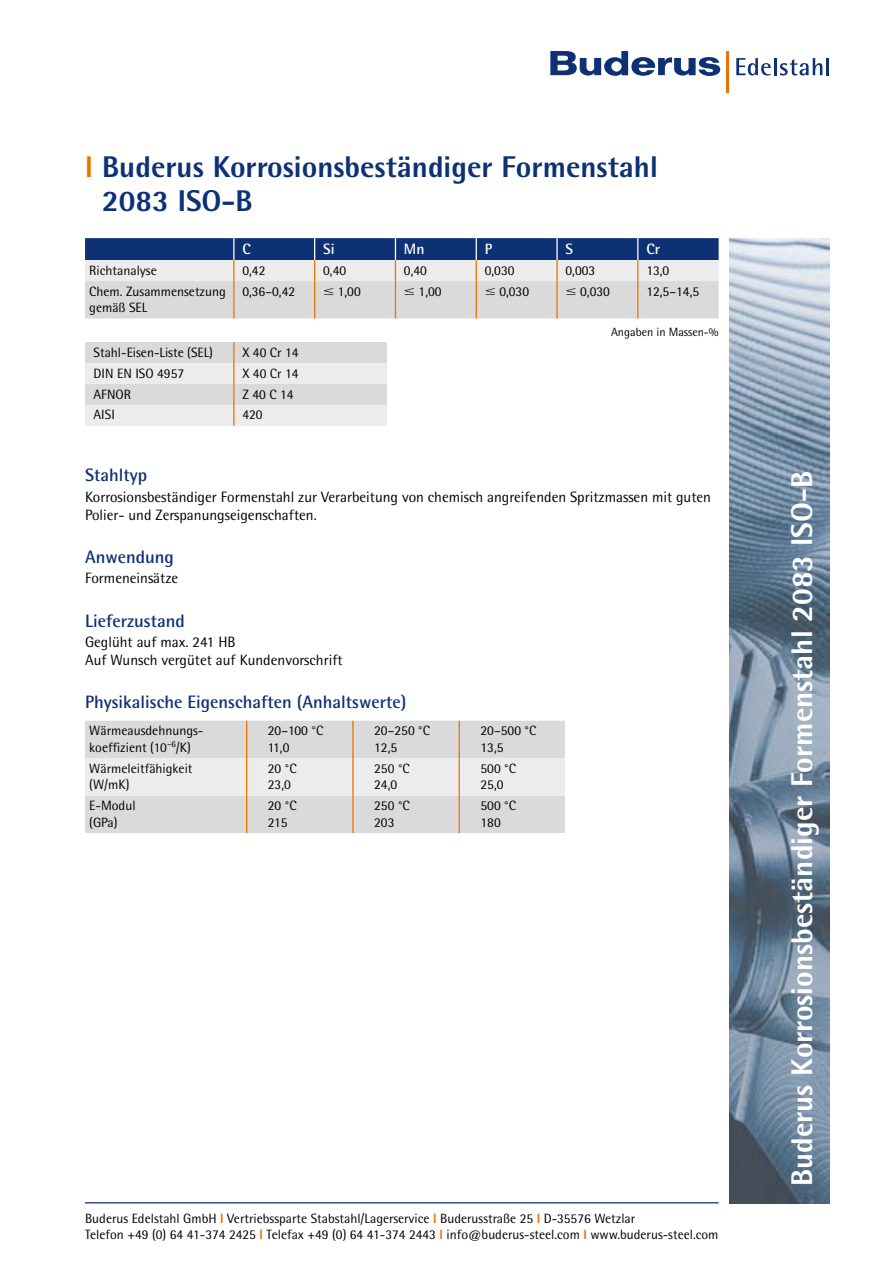
<style>
.page{position:relative;width:893px;height:1263px;background:#fff}
.page>*{position:absolute;margin:0;border:0;box-sizing:border-box;transform-origin:0 0}
.t1{font:800 30px/34px "Rotis Semi Sans";color:#0d3174}
.t2{font:800 30px "Rotis Semi Sans";color:#fff}
.t3{font:700 18px "Rotis Semi Sans";color:#0d3174}
.t4{font:15px/18px "Rotis Semi Sans";color:#000}
.t5{font:700 15px "Rotis Semi Sans";color:#fff}
.t6{font:13.5px/16.5px "Rotis Semi Sans";color:#000}
.t7{font:12px "Rotis Semi Sans";color:#000}
.s1{color:#ee7100}
.s2{font-weight:800;color:#ee7100}
</style>
<div class="page">
<svg style="left:550px;top:51px;width:170px;height:25px"></svg>
<svg style="left:736px;top:58px;width:35px;height:17px"></svg>
<hr style="left:774px;top:58px;width:3px;height:17px;background:#0d3174">
<svg style="left:780px;top:58px;width:49px;height:17px"></svg>
<hr style="left:726px;top:51px;width:3px;height:41px;background:#ee7100">
<img style="left:729px;top:238px;width:100px;height:965px">
<hr style="left:85px;top:1202px;width:634px;height:1px;background:#0d3174">
<svg style="left:85px;top:342px;width:302px;height:84px;background:#e3e2e2"></svg>
<div style="left:85px;top:721px;width:480px;height:112px;background:#dadada"></div>
<div style="left:85px;top:758px;width:480px;height:38px;background:#ececed"></div>
<hr style="left:246px;top:721px;width:1px;height:37px;background:#ee7100">
<hr style="left:352px;top:721px;width:2px;height:37px;background:#ee7100">
<hr style="left:459px;top:721px;width:1px;height:37px;background:#ee7100">
<hr style="left:246px;top:758px;width:1px;height:38px;background:#ee7100">
<hr style="left:352px;top:758px;width:2px;height:38px;background:#ee7100">
<hr style="left:459px;top:758px;width:1px;height:38px;background:#ee7100">
<hr style="left:246px;top:796px;width:1px;height:37px;background:#ee7100">
<hr style="left:352px;top:796px;width:2px;height:37px;background:#ee7100">
<hr style="left:459px;top:796px;width:1px;height:37px;background:#ee7100">
<svg style="left:85px;top:238px;width:634px;height:80px;background:#a7b0c1"></svg>
<h1 class="t1" style="left:102px;top:149px;width:557px;text-indent:-17px"><span class="s1">l</span> Buderus Korrosionsbeständiger Formenstahl<br>2083 ISO-B</h1>
<p class="t5" style="left:242px;top:239px;width:10px">C</p>
<p class="t5" style="left:323px;top:239px;width:13px">Si</p>
<p class="t5" style="left:404px;top:239px;width:22px">Mn</p>
<p class="t5" style="left:485px;top:239px;width:9px">P</p>
<p class="t5" style="left:566px;top:239px;width:9px">S</p>
<p class="t5" style="left:646px;top:239px;width:15px">Cr</p>
<p class="t6" style="left:89px;top:262px;width:69px">Richtanalyse</p>
<p class="t6" style="left:242px;top:262px;width:25px">0,42</p>
<p class="t6" style="left:323px;top:262px;width:25px">0,40</p>
<p class="t6" style="left:404px;top:262px;width:25px">0,40</p>
<p class="t6" style="left:485px;top:262px;width:31px">0,030</p>
<p class="t6" style="left:566px;top:262px;width:31px">0,003</p>
<p class="t6" style="left:646px;top:262px;width:25px">13,0</p>
<p class="t6" style="left:89px;top:283px;width:138px">Chem. Zusammensetzung gemäß SEL</p>
<p class="t6" style="left:242px;top:283px;width:54px">0,36–0,42</p>
<p class="t6" style="left:338px;top:283px;width:25px">1,00</p>
<p class="t6" style="left:419px;top:283px;width:25px">1,00</p>
<p class="t6" style="left:499px;top:283px;width:31px">0,030</p>
<p class="t6" style="left:580px;top:283px;width:31px">0,030</p>
<p class="t6" style="left:646px;top:283px;width:54px">12,5–14,5</p>
<p class="t7" style="left:611px;top:325px;width:109px">Angaben in Massen-%</p>
<p class="t6" style="left:94px;top:344px;width:121px">Stahl-Eisen-Liste (SEL)</p>
<p class="t6" style="left:242px;top:344px;width:58px">X 40 Cr 14</p>
<p class="t6" style="left:94px;top:365px;width:92px">DIN EN ISO 4957</p>
<p class="t6" style="left:242px;top:365px;width:58px">X 40 Cr 14</p>
<p class="t6" style="left:94px;top:386px;width:39px">AFNOR</p>
<p class="t6" style="left:242px;top:386px;width:53px">Z 40 C 14</p>
<p class="t6" style="left:94px;top:407px;width:23px">AISI</p>
<p class="t6" style="left:242px;top:407px;width:22px">420</p>
<h2 class="t3" style="left:85px;top:464px;width:64px">Stahltyp</h2>
<p class="t4" style="left:85px;top:487px;width:627px">Korrosionsbeständiger Formenstahl zur Verarbeitung von chemisch angreifenden Spritzmassen mit guten<br>Polier- und Zerspanungseigenschaften.</p>
<h2 class="t3" style="left:85px;top:546px;width:90px">Anwendung</h2>
<p class="t4" style="left:85px;top:569px;width:95px">Formeneinsätze</p>
<h2 class="t3" style="left:85px;top:609px;width:101px">Lieferzustand</h2>
<p class="t4" style="left:85px;top:633px;width:259px">Geglüht auf max. 241 HB<br>Auf Wunsch vergütet auf Kundenvorschrift</p>
<h2 class="t3" style="left:85px;top:691px;width:323px">Physikalische Eigenschaften (Anhaltswerte)</h2>
<p class="t6" style="left:89px;top:722px;width:116px">Wärmeausdehnungs&shy;koeffizient (10<sup>–6</sup>/K)</p>
<p class="t6" style="left:268px;top:722px;width:57px">20–100 °C<br>11,0</p>
<p class="t6" style="left:374px;top:722px;width:57px">20–250 °C<br>12,5</p>
<p class="t6" style="left:480px;top:722px;width:57px">20–500 °C<br>13,5</p>
<p class="t6" style="left:89px;top:760px;width:105px">Wärmeleitfähigkeit (W/mK)</p>
<p class="t6" style="left:268px;top:760px;width:30px">20 °C<br>23,0</p>
<p class="t6" style="left:374px;top:760px;width:37px">250 °C<br>24,0</p>
<p class="t6" style="left:480px;top:760px;width:37px">500 °C<br>25,0</p>
<p class="t6" style="left:89px;top:797px;width:48px">E-Modul (GPa)</p>
<p class="t6" style="left:268px;top:797px;width:30px">20 °C<br>215</p>
<p class="t6" style="left:374px;top:797px;width:37px">250 °C<br>203</p>
<p class="t6" style="left:480px;top:797px;width:37px">500 °C<br>180</p>
<p class="t6" style="left:85px;top:1210px;width:635px">Buderus Edelstahl GmbH <span class="s2">l</span> Vertriebssparte Stabstahl/Lagerservice <span class="s2">l</span> Buderusstraße 25 <span class="s2">l</span> D-35576 Wetzlar<br>Telefon +49 (0) 64 41-374 2425 <span class="s2">l</span> Telefax +49 (0) 64 41-374 2443 <span class="s2">l</span> info@buderus-steel.com <span class="s2">l</span> www.buderus-steel.com</p>
<h1 class="t2" style="left:783px;top:1186px;width:717px;rotate:-90deg">Buderus Korrosionsbeständiger Formenstahl 2083 ISO-B</h1>
</div>
